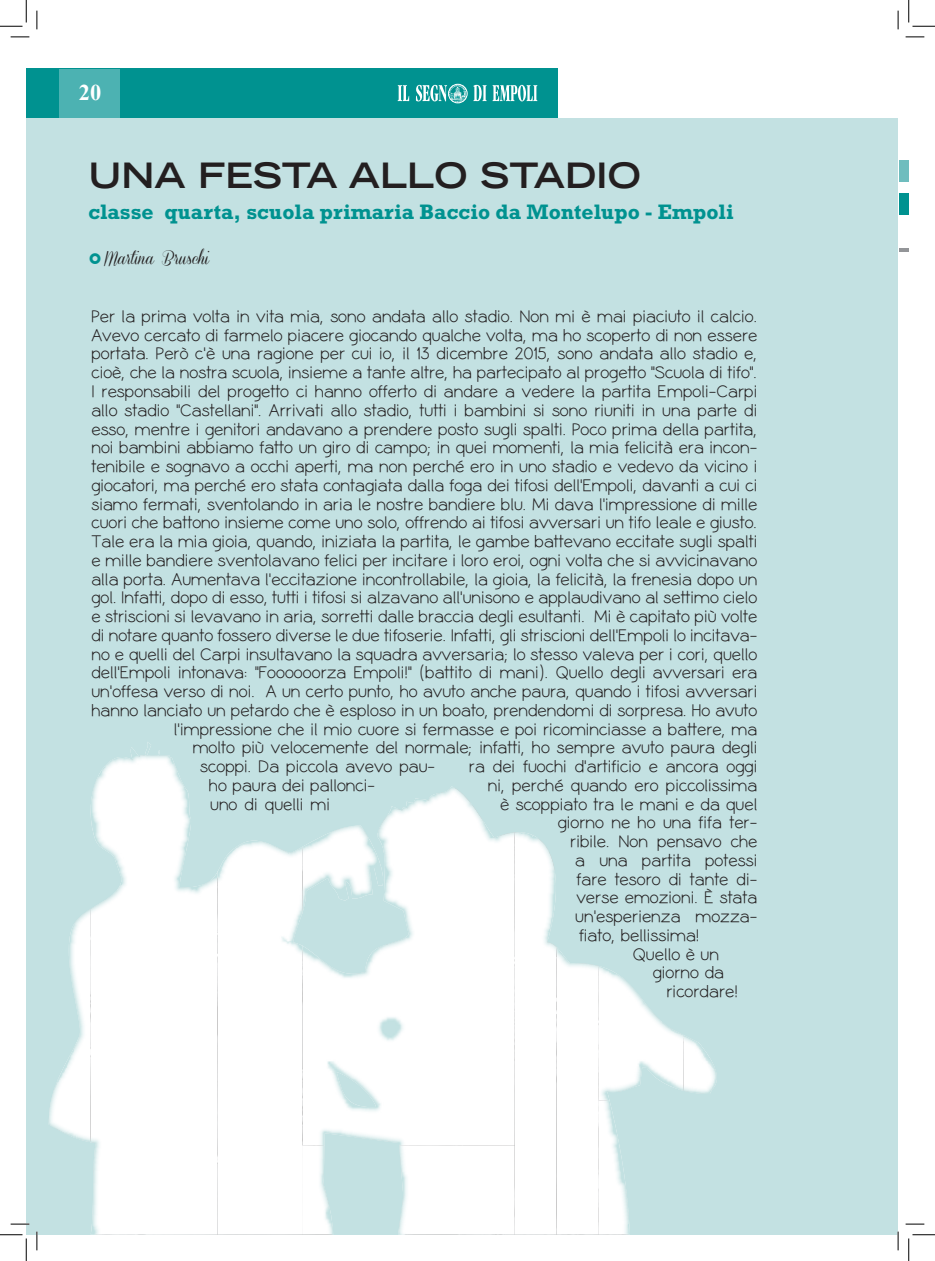
<style>
.page{position:relative;width:935px;height:1261px;background:#fff}
.page>*{position:absolute;margin:0;border:0;box-sizing:border-box;transform-origin:0 0}
.t1{font:700 expanded 35px "Trade Gothic LH";color:#231f20}
.t2{font:700 22.5px "Times New Roman";color:#fff}
.t3{font:700 21.25px "Rockwell";color:#009290}
.t4{font:16.25px "Coamei";color:#231f20}
.t5{font:15px "Coneria Script Demo";color:#231f20}
</style>
<div class="page">
<div style="left:26px;top:69px;width:532px;height:49px;background:#009290"></div>
<div style="left:59px;top:69px;width:60px;height:49px;background:#4cb2b2"></div>
<div style="left:448px;top:84px;width:19px;height:19px;border:1px solid #fff;border-radius:50%"></div>
<svg style="left:398px;top:85px;width:139px;height:16px"></svg>
<div style="left:899px;top:194px;width:10px;height:21px;background:#009290"></div>
<svg style="left:899px;top:248px;width:10px;height:3px"></svg>
<div style="left:899px;top:160px;width:10px;height:21px;background:#6fbdbe"></div>
<div style="left:26px;top:118px;width:872px;height:1117px;background:#c3e1e2"></div>
<img style="left:90px;top:742px;width:127px;height:493px">
<img style="left:303px;top:786px;width:211px;height:359px">
<div style="left:217px;top:840px;width:86px;height:395px;background:#fff"></div>
<img style="left:514px;top:832px;width:42px;height:403px">
<img style="left:49px;top:909px;width:42px;height:233px">
<img style="left:556px;top:947px;width:43px;height:288px">
<img style="left:599px;top:966px;width:85px;height:134px">
<img style="left:684px;top:1035px;width:33px;height:59px">
<img style="left:599px;top:1100px;width:31px;height:135px">
<img style="left:302px;top:1145px;width:31px;height:90px">
<img style="left:398px;top:1145px;width:117px;height:90px">
<svg style="left:11px;top:36px;width:18px;height:2px"></svg>
<svg style="left:905px;top:36px;width:19px;height:2px"></svg>
<svg style="left:11px;top:1223px;width:18px;height:2px"></svg>
<svg style="left:905px;top:1223px;width:19px;height:2px"></svg>
<svg style="left:36px;top:11px;width:2px;height:18px"></svg>
<svg style="left:36px;top:1231px;width:2px;height:19px"></svg>
<svg style="left:897px;top:11px;width:2px;height:18px"></svg>
<svg style="left:897px;top:1231px;width:2px;height:19px"></svg>
<svg style="left:0;top:0;width:27px;height:27px"></svg>
<svg style="left:0;top:1234px;width:27px;height:27px"></svg>
<svg style="left:908px;top:0;width:27px;height:27px"></svg>
<svg style="left:908px;top:1234px;width:27px;height:27px"></svg>
<h2 class="t2" style="left:79px;top:77px;width:24px">20</h2>
<h1 class="t1" style="left:88px;top:153px;width:554px">UNA FESTA ALLO STADIO</h1>
<h3 class="t3" style="left:88px;top:200px;width:647px">classe quarta, scuola primaria Baccio da Montelupo - Empoli</h3>
<p class="t5" style="left:104px;top:250px;width:107px">Martina Bruschi</p>
<p class="t4" style="left:91px;top:307px;width:667px">Per la prima volta in vita mia, sono andata allo stadio. Non mi è mai piaciuto il calcio.</p>
<p class="t4" style="left:91px;top:326px;width:667px">Avevo cercato di farmelo piacere giocando qualche volta, ma ho scoperto di non essere</p>
<p class="t4" style="left:91px;top:345px;width:667px">portata. Però c’è una ragione per cui io, il 13 dicembre 2015, sono andata allo stadio e,</p>
<p class="t4" style="left:91px;top:364px;width:667px">cioè, che la nostra scuola, insieme a tante altre, ha partecipato al progetto “Scuola di tifo”.</p>
<p class="t4" style="left:91px;top:382px;width:667px">I responsabili del progetto ci hanno offerto di andare a vedere la partita Empoli-Carpi</p>
<p class="t4" style="left:91px;top:401px;width:667px">allo stadio “Castellani”. Arrivati allo stadio, tutti i bambini si sono riuniti in una parte di</p>
<p class="t4" style="left:91px;top:420px;width:667px">esso, mentre i genitori andavano a prendere posto sugli spalti. Poco prima della partita,</p>
<p class="t4" style="left:91px;top:439px;width:667px">noi bambini abbiamo fatto un giro di campo; in quei momenti, la mia felicità era incon-</p>
<p class="t4" style="left:91px;top:458px;width:667px">tenibile e sognavo a occhi aperti, ma non perché ero in uno stadio e vedevo da vicino i</p>
<p class="t4" style="left:91px;top:476px;width:667px">giocatori, ma perché ero stata contagiata dalla foga dei tifosi dell’Empoli, davanti a cui ci</p>
<p class="t4" style="left:91px;top:495px;width:667px">siamo fermati, sventolando in aria le nostre bandiere blu. Mi dava l’impressione di mille</p>
<p class="t4" style="left:91px;top:514px;width:667px">cuori che battono insieme come uno solo, offrendo ai tifosi avversari un tifo leale e giusto.</p>
<p class="t4" style="left:91px;top:533px;width:667px">Tale era la mia gioia, quando, iniziata la partita, le gambe battevano eccitate sugli spalti</p>
<p class="t4" style="left:91px;top:551px;width:667px">e mille bandiere sventolavano felici per incitare i loro eroi, ogni volta che si avvicinavano</p>
<p class="t4" style="left:91px;top:570px;width:667px">alla porta. Aumentava l’eccitazione incontrollabile, la gioia, la felicità, la frenesia dopo un</p>
<p class="t4" style="left:91px;top:589px;width:667px">gol. Infatti, dopo di esso, tutti i tifosi si alzavano all’unisono e applaudivano al settimo cielo</p>
<p class="t4" style="left:91px;top:608px;width:667px">e striscioni si levavano in aria, sorretti dalle braccia degli esultanti. Mi è capitato più volte</p>
<p class="t4" style="left:91px;top:626px;width:667px">di notare quanto fossero diverse le due tifoserie. Infatti, gli striscioni dell’Empoli lo incitava-</p>
<p class="t4" style="left:91px;top:645px;width:667px">no e quelli del Carpi insultavano la squadra avversaria; lo stesso valeva per i cori, quello</p>
<p class="t4" style="left:91px;top:664px;width:667px">dell’Empoli intonava: “Foooooorza Empoli!” (battito di mani). Quello degli avversari era</p>
<p class="t4" style="left:91px;top:683px;width:667px">un’offesa verso di noi. A un certo punto, ho avuto anche paura, quando i tifosi avversari</p>
<p class="t4" style="left:91px;top:701px;width:667px">hanno lanciato un petardo che è esploso in un boato, prendendomi di sorpresa. Ho avuto</p>
<p class="t4" style="left:174px;top:720px;width:585px">l’impressione che il mio cuore si fermasse e poi ricominciasse a battere, ma</p>
<p class="t4" style="left:193px;top:739px;width:566px">molto più velocemente del normale; infatti, ho sempre avuto paura degli</p>
<p class="t4" style="left:200px;top:758px;width:236px">scoppi. Da piccola avevo pau-</p>
<p class="t4" style="left:469px;top:758px;width:290px">ra dei fuochi d’artificio e ancora oggi</p>
<p class="t4" style="left:209px;top:776px;width:168px">ho paura dei pallonci-</p>
<p class="t4" style="left:488px;top:776px;width:271px">ni, perché quando ero piccolissima</p>
<p class="t4" style="left:210px;top:795px;width:122px">uno di quelli mi</p>
<p class="t4" style="left:500px;top:795px;width:259px">è scoppiato tra le mani e da quel</p>
<p class="t4" style="left:558px;top:814px;width:201px">giorno ne ho una fifa ter-</p>
<p class="t4" style="left:570px;top:833px;width:189px">ribile. Non pensavo che</p>
<p class="t4" style="left:575px;top:851px;width:184px">a una partita potessi</p>
<p class="t4" style="left:576px;top:870px;width:182px">fare tesoro di tante di-</p>
<p class="t4" style="left:576px;top:889px;width:182px">verse emozioni. È stata</p>
<p class="t4" style="left:575px;top:908px;width:184px">un’esperienza mozza-</p>
<p class="t4" style="left:579px;top:926px;width:122px">fiato, bellissima!</p>
<p class="t4" style="left:633px;top:945px;width:88px">Quello è un</p>
<p class="t4" style="left:653px;top:964px;width:73px">giorno da</p>
<p class="t4" style="left:666px;top:983px;width:73px">ricordare!</p>
</div>
